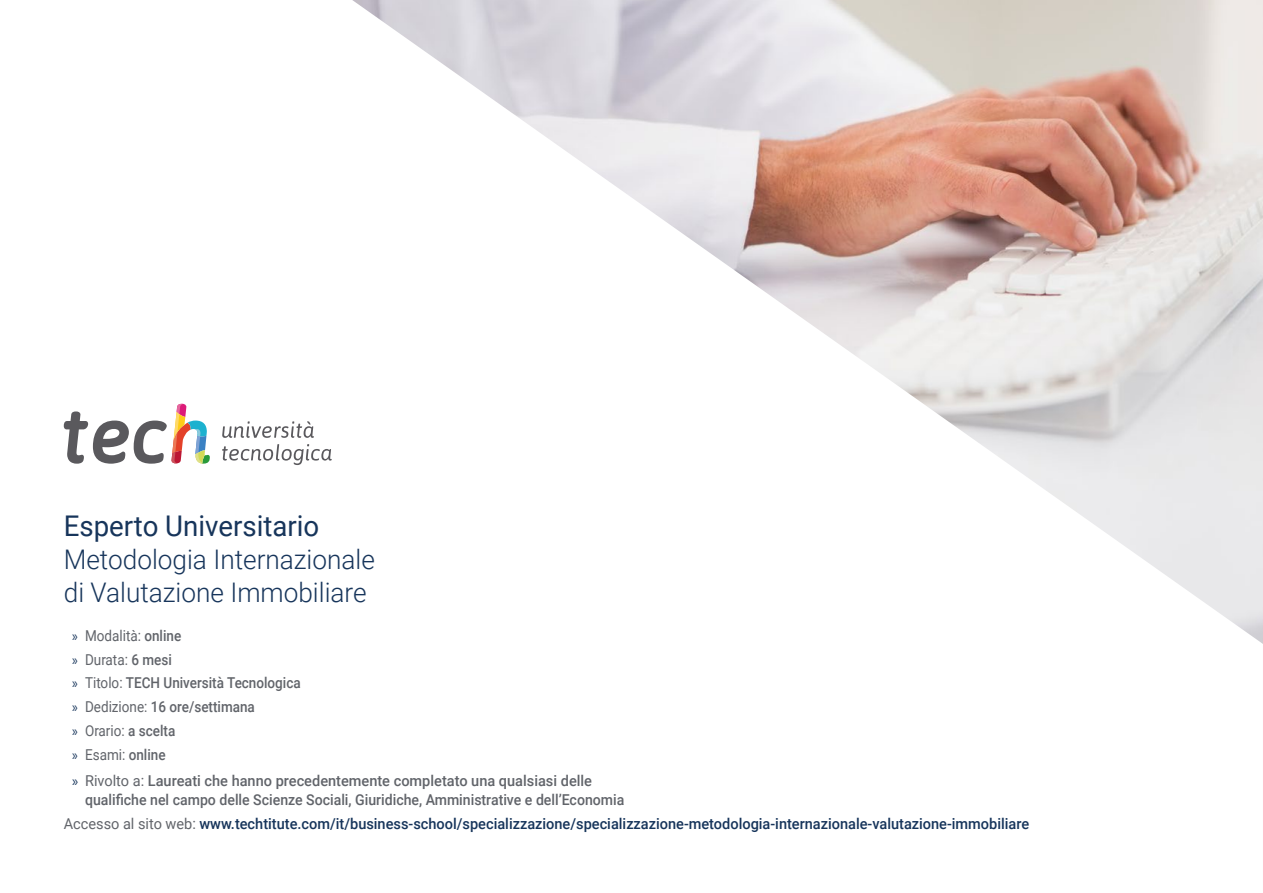
<style>
.page{position:relative;width:1263px;height:893px;background:#fff}
.page>*{position:absolute;margin:0;border:0;box-sizing:border-box;transform-origin:0 0}
.t1{font:28.5px "Roboto";color:#17355b}
.t2{font:300 27px/33px "Roboto";color:#17355b}
.t3{font:500 15px/19.5px "Roboto";color:#61646a}
.t4{font:500 15px "Roboto";color:#17355b}
.t5{font:500 15px/23.7px "Roboto";color:#61646a;scale:.9 1}
.s1{font-family:"Myriad Pro";font-weight:400;color:#17355b}
.s2{font-weight:400}
.s3{font-weight:400;color:#61646a}
</style>
<div class="page">
<img style="left:352px;top:0;width:911px;height:644px">
<svg style="left:222px;top:421px;width:92px;height:17px"></svg>
<svg style="left:222px;top:444px;width:110px;height:21px"></svg>
<svg style="left:64px;top:404px;width:146px;height:60px"></svg>
<h1 class="t1" style="left:64px;top:506px;width:257px">Esperto Universitario</h1>
<h2 class="t2" style="left:64px;top:542px;width:313px">Metodologia Internazionale di Valutazione Immobiliare</h2>
<p class="t5" style="left:72px;top:623px;width:255px"><span class="s1">»</span> <span class="s2">Modalità:</span> online<br><span class="s1">»</span> <span class="s2">Durata:</span> 6 mesi<br><span class="s1">»</span> <span class="s2">Titolo:</span> TECH Università Tecnologica <span class="s1">»</span> <span class="s2">Dedizione:</span> 16 ore/settimana<br><span class="s1">»</span> <span class="s2">Orario:</span> a scelta<br><span class="s1">»</span> <span class="s2">Esami:</span> online</p>
<p class="t3" style="left:85px;top:770px;width:541px;text-indent:-13px"><span class="s1">»</span> <span class="s2">Rivolto a:</span> Laureati che hanno precedentemente completato una qualsiasi delle qualifiche nel campo delle Scienze Sociali, Giuridiche, Amministrative e dell’Economia</p>
<p class="t4" style="left:64px;top:813px;width:967px"><span class="s3">Accesso al sito web:</span> www.techtitute.com/it/business-school/specializzazione/specializzazione-metodologia-internazionale-valutazione-immobiliare</p>
</div>
